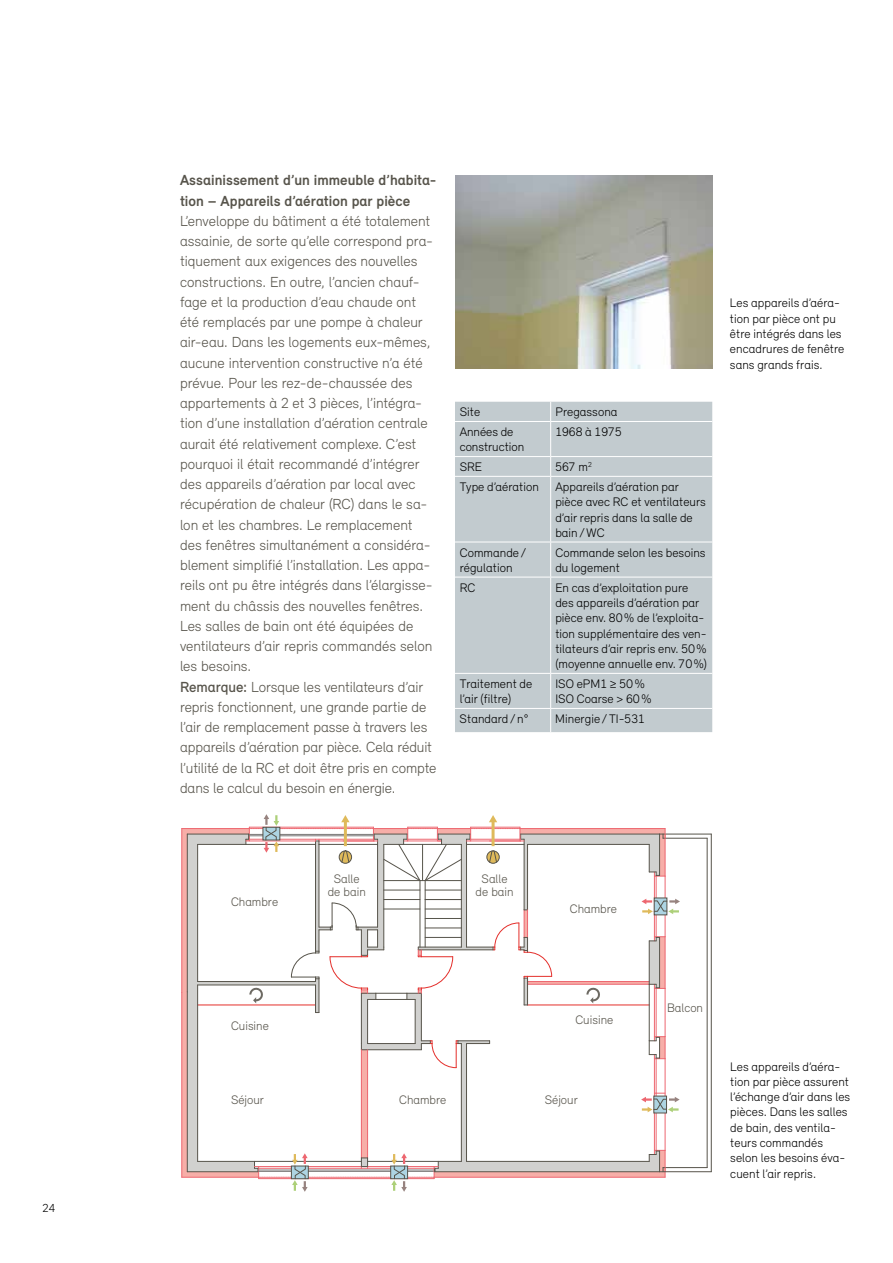
<style>
.page{position:relative;width:893px;height:1263px;background:#fff}
.page>*{position:absolute;margin:0;border:0;box-sizing:border-box;transform-origin:0 0}
.t1{font:300 15px/20.2px "Relevant";color:#57544b}
.t2{font:700 15px/20.2px "Relevant";letter-spacing:.005em;color:#57544b}
.t3{font:300 12.75px/15.3px "Relevant";letter-spacing:.005em;color:#000}
.t4{font:300 12.75px/13.5px "Relevant";color:#57544b;text-align:center}
.t5{font:300 12px "Relevant";color:#000}
.s1{font-weight:500}
</style>
<div class="page">
<hr style="left:181px;top:992px;width:1px;height:185px;background:#ed6770">
<hr style="left:660px;top:1171px;width:51px;height:1px;background:#57544b">
<hr style="left:663px;top:1167px;width:44px;height:1px;background:#57544b">
<hr style="left:660px;top:834px;width:51px;height:1px;background:#57544b">
<hr style="left:663px;top:838px;width:44px;height:1px;background:#57544b">
<hr style="left:181px;top:828px;width:1px;height:164px;background:#ed6770">
<hr style="left:711px;top:834px;width:1px;height:338px;background:#57544b">
<hr style="left:707px;top:838px;width:1px;height:329px;background:#57544b">
<svg style="left:182px;top:814px;width:498px;height:378px"></svg>
<img style="left:455px;top:175px;width:258px;height:194px">
<div style="left:455px;top:402px;width:257px;height:330px;background:#c2cbcf"></div>
<hr style="left:455px;top:456px;width:96px;height:1px;background:#fff">
<hr style="left:455px;top:542px;width:96px;height:1px;background:#fff">
<hr style="left:455px;top:421px;width:96px;height:1px;background:#fff">
<hr style="left:455px;top:476px;width:96px;height:1px;background:#fff">
<svg style="left:550px;top:402px;width:1px;height:19px"></svg>
<hr style="left:550px;top:422px;width:1px;height:34px;background:#fff">
<svg style="left:550px;top:457px;width:1px;height:19px"></svg>
<hr style="left:550px;top:477px;width:1px;height:65px;background:#fff">
<hr style="left:550px;top:542px;width:1px;height:35px;background:#fff">
<hr style="left:550px;top:577px;width:1px;height:96px;background:#fff">
<hr style="left:551px;top:421px;width:161px;height:1px;background:#fff">
<hr style="left:551px;top:456px;width:161px;height:1px;background:#fff">
<hr style="left:551px;top:476px;width:161px;height:1px;background:#fff">
<hr style="left:551px;top:542px;width:161px;height:1px;background:#fff">
<hr style="left:455px;top:673px;width:96px;height:1px;background:#fff">
<hr style="left:550px;top:674px;width:1px;height:34px;background:#fff">
<svg style="left:550px;top:709px;width:1px;height:23px"></svg>
<hr style="left:551px;top:673px;width:161px;height:1px;background:#fff">
<hr style="left:455px;top:577px;width:96px;height:1px;background:#fff">
<hr style="left:551px;top:577px;width:161px;height:1px;background:#fff">
<hr style="left:455px;top:708px;width:96px;height:1px;background:#fff">
<hr style="left:551px;top:708px;width:161px;height:1px;background:#fff">
<p class="t5" style="left:43px;top:1201px;width:14px">24</p>
<p class="t2" style="left:180px;top:170px;width:258px">Assainissement d’un immeuble d’habita&shy;tion – Appareils d’aération par pièce</p>
<p class="t1" style="left:180px;top:210px;width:258px">L’enveloppe du bâtiment a été totalement assainie, de sorte qu’elle correspond pra&shy;tiquement aux exigences des nouvelles constructions. En outre, l’ancien chauf&shy;fage et la production d’eau chaude ont été remplacés par une pompe à chaleur air-eau. Dans les logements eux-mêmes, aucune intervention constructive n’a été prévue. Pour les rez-de-chaussée des appartements à 2 et 3 pièces, l’intégra&shy;tion d’une installation d’aération centrale aurait été relativement complexe. C’est pourquoi il était recommandé d’intégrer des appareils d’aération par local avec récupération de chaleur (RC) dans le sa&shy;lon et les chambres. Le remplacement des fenêtres simultanément a considéra&shy;blement simplifié l’installation. Les appa&shy;reils ont pu être intégrés dans l’élargisse&shy;ment du châssis des nouvelles fenêtres.<br>Les salles de bain ont été équipées de ventilateurs d’air repris commandés selon les besoins.<br><span class="s1">Remarque:</span> Lorsque les ventilateurs d’air repris fonctionnent, une grande partie de l’air de remplacement passe à travers les appareils d’aération par pièce. Cela réduit l’utilité de la RC et doit être pris en compte dans le calcul du besoin en énergie.</p>
<p class="t3" style="left:460px;top:404px;width:22px">Site</p>
<p class="t3" style="left:555px;top:404px;width:64px">Pregassona</p>
<p class="t3" style="left:460px;top:424px;width:66px">Années de construction</p>
<p class="t3" style="left:555px;top:424px;width:68px">1968 à 1975</p>
<p class="t3" style="left:460px;top:459px;width:24px">SRE</p>
<p class="t3" style="left:555px;top:459px;width:38px">567 m<sup>2</sup></p>
<p class="t3" style="left:460px;top:479px;width:81px">Type d’aération</p>
<p class="t3" style="left:555px;top:479px;width:152px">Appareils d’aération par pièce avec RC et ventilateurs d’air repris dans la salle de bain /WC</p>
<p class="t3" style="left:460px;top:544px;width:68px">Commande / régulation</p>
<p class="t3" style="left:555px;top:544px;width:152px">Commande selon les besoins du logement</p>
<p class="t3" style="left:460px;top:579px;width:17px">RC</p>
<p class="t3" style="left:555px;top:579px;width:153px">En cas d’exploitation pure des appareils d’aération par pièce env. 80% de l’exploita&shy;tion supplémentaire des ven&shy;tilateurs d’air repris env. 50% (moyenne annuelle env. 70%)</p>
<p class="t3" style="left:460px;top:676px;width:74px">Traitement de l’air (filtre)</p>
<p class="t3" style="left:555px;top:676px;width:97px">ISO ePM1 ≥ 50%<br>ISO Coarse &gt; 60%</p>
<p class="t3" style="left:460px;top:711px;width:70px">Standard / n°</p>
<p class="t3" style="left:555px;top:711px;width:91px">Minergie / TI-531</p>
<p class="t3" style="left:730px;top:295px;width:116px">Les appareils d’aéra&shy;tion par pièce ont pu être intégrés dans les encadrures de fenêtre sans grands frais.</p>
<p class="t4" style="left:231px;top:894px;width:49px">Chambre</p>
<p class="t4" style="left:328px;top:871px;width:40px">Salle de bain</p>
<p class="t4" style="left:476px;top:871px;width:40px">Salle de bain</p>
<p class="t4" style="left:570px;top:902px;width:49px">Chambre</p>
<p class="t4" style="left:231px;top:1018px;width:39px">Cuisine</p>
<p class="t4" style="left:575px;top:1013px;width:39px">Cuisine</p>
<p class="t4" style="left:231px;top:1093px;width:34px">Séjour</p>
<p class="t4" style="left:399px;top:1093px;width:49px">Chambre</p>
<p class="t4" style="left:545px;top:1093px;width:34px">Séjour</p>
<p class="t4" style="left:667px;top:1001px;width:38px">Balcon</p>
<p class="t3" style="left:730px;top:1058px;width:122px">Les appareils d’aéra&shy;tion par pièce assurent l’échange d’air dans les pièces. Dans les salles de bain, des ventila&shy;teurs commandés selon les besoins éva&shy;cuent l’air repris.</p>
</div>
